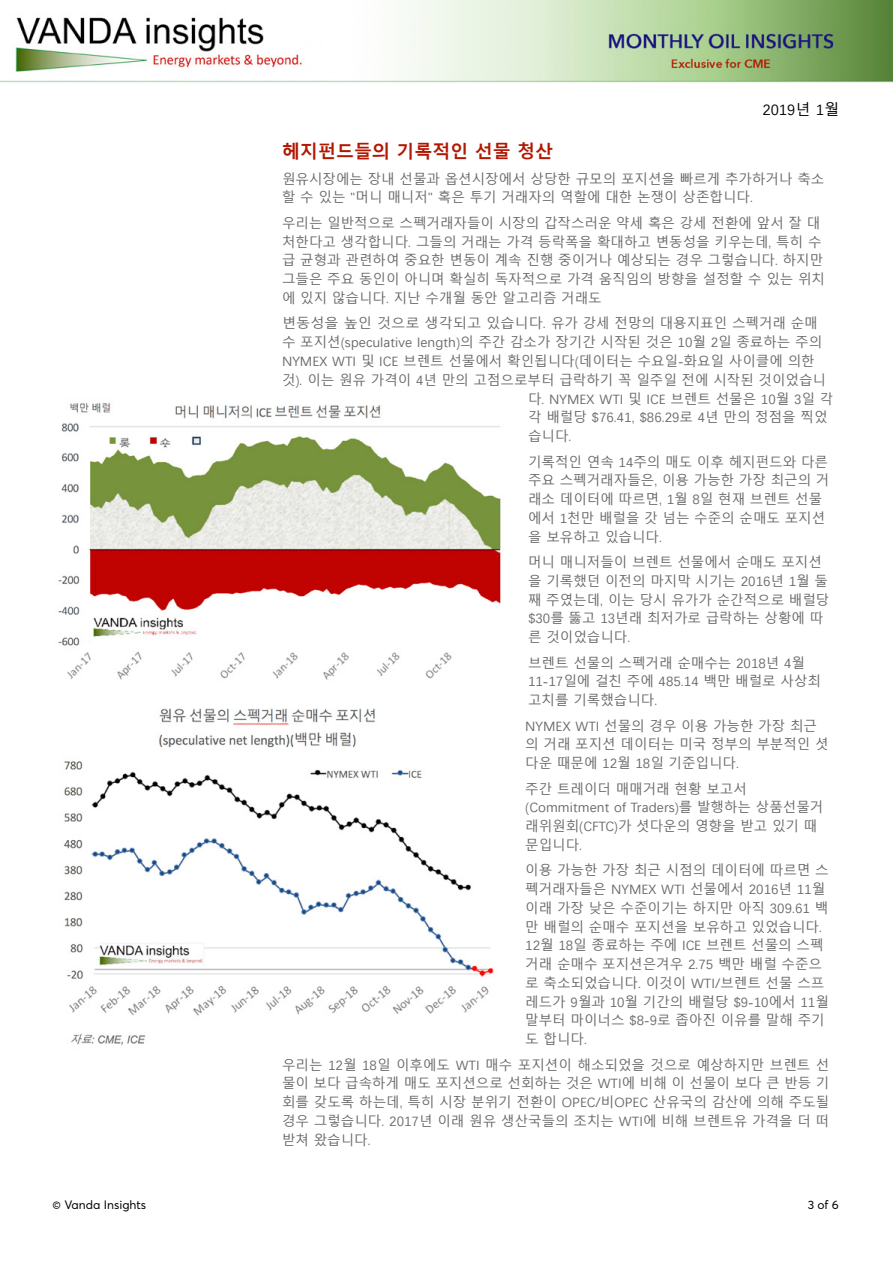
<style>
.page{position:relative;width:893px;height:1263px;background:#fff}
.page>*{position:absolute;margin:0;border:0;box-sizing:border-box;transform-origin:0 0}
.t1{font:700 18px "Malgun Gothic";color:#b21701}
.t2{font:15px "Malgun Gothic";color:#000}
.t3{font:13.5px/18.8px "Malgun Gothic";color:#69696a}
.t4{font:13.5px "Malgun Gothic";color:#69696a;scale:1.05 1}
.t5{font:12px "Averta";color:#000}
</style>
<div class="page">
<img style="left:0;top:0;width:893px;height:82px">
<img style="left:58px;top:403px;width:443px;height:277px">
<img style="left:63px;top:708px;width:431px;height:337px">
<p class="t2" style="left:762px;top:100px;width:78px">2019년 1월</p>
<h1 class="t1" style="left:282px;top:140px;width:273px">헤지펀드들의 기록적인 선물 청산</h1>
<p class="t3" style="left:282px;top:169px;width:544px">원유시장에는 장내 선물과 옵션시장에서 상당한 규모의 포지션을 빠르게 추가하거나 축소 할 수 있는 "머니 매니저" 혹은 투기 거래자의 역할에 대한 논쟁이 상존합니다.</p>
<p class="t3" style="left:282px;top:214px;width:545px">우리는 일반적으로 스펙거래자들이 시장의 갑작스러운 약세 혹은 강세 전환에 앞서 잘 대 처한다고 생각합니다. 그들의 거래는 가격 등락폭을 확대하고 변동성을 키우는데, 특히 수 급 균형과 관련하여 중요한 변동이 계속 진행 중이거나 예상되는 경우 그렇습니다. 하지만 그들은 주요 동인이 아니며 확실히 독자적으로 가격 움직임의 방향을 설정할 수 있는 위치 에 있지 않습니다. 지난 수개월 동안 알고리즘 거래도</p>
<p class="t4" style="left:282px;top:315px;width:512px">변동성을 높인 것으로 생각되고 있습니다. 유가 강세 전망의 대용지표인 스펙거래 순매</p>
<p class="t3" style="left:282px;top:333px;width:542px">수 포지션(speculative length)의 주간 감소가 장기간 시작된 것은 10월 2일 종료하는 주의</p>
<p class="t3" style="left:282px;top:352px;width:534px">NYMEX WTI 및 ICE 브렌트 선물에서 확인됩니다(데이터는 수요일-화요일 사이클에 의한</p>
<p class="t3" style="left:282px;top:370px;width:546px">것). 이는 원유 가격이 4년 만의 고점으로부터 급락하기 꼭 일주일 전에 시작된 것이었습니</p>
<p class="t3" style="left:528px;top:389px;width:307px">다. NYMEX WTI 및 ICE 브렌트 선물은 10월 3일 각</p>
<p class="t3" style="left:528px;top:408px;width:301px">각 배럴당 $76.41, $86.29로 4년 만의 정점을 찍었</p>
<p class="t3" style="left:528px;top:427px;width:45px">습니다.</p>
<p class="t3" style="left:528px;top:452px;width:303px">기록적인 연속 14주의 매도 이후 헤지펀드와 다른 주요 스펙거래자들은, 이용 가능한 가장 최근의 거 래소 데이터에 따르면, 1월 8일 현재 브렌트 선물 에서 1천만 배럴을 갓 넘는 수준의 순매도 포지션 을 보유하고 있습니다.</p>
<p class="t3" style="left:528px;top:553px;width:303px">머니 매니저들이 브렌트 선물에서 순매도 포지션 을 기록했던 이전의 마지막 시기는 2016년 1월 둘 째 주였는데, 이는 당시 유가가 순간적으로 배럴당 $30를 뚫고 13년래 최저가로 급락하는 상황에 따 른 것이었습니다.</p>
<p class="t3" style="left:528px;top:653px;width:294px">브렌트 선물의 스펙거래 순매수는 2018년 4월<br>11-17일에 걸친 주에 485.14 백만 배럴로 사상최 고치를 기록했습니다.</p>
<p class="t3" style="left:525px;top:716px;width:305px">NYMEX WTI 선물의 경우 이용 가능한 가장 최근 의 거래 포지션 데이터는 미국 정부의 부분적인 셧 다운 때문에 12월 18일 기준입니다.</p>
<p class="t3" style="left:525px;top:779px;width:300px">주간 트레이더 매매거래 현황 보고서 (Commitment of Traders)를 발행하는 상품선물거 래위원회(CFTC)가 셧다운의 영향을 받고 있기 때 문입니다.</p>
<p class="t3" style="left:525px;top:861px;width:305px">이용 가능한 가장 최근 시점의 데이터에 따르면 스 펙거래자들은 NYMEX WTI 선물에서 2016년 11월 이래 가장 낮은 수준이기는 하지만 아직 309.61 백 만 배럴의 순매수 포지션을 보유하고 있었습니다.<br>12월 18일 종료하는 주에 ICE 브렌트 선물의 스펙 거래 순매수 포지션은겨우 2.75 백만 배럴 수준으 로 축소되었습니다. 이것이 WTI/브렌트 선물 스프 레드가 9월과 10월 기간의 배럴당 $9-10에서 11월 말부터 마이너스 $8-9로 좁아진 이유를 말해 주기 도 합니다.</p>
<p class="t3" style="left:282px;top:1055px;width:549px;text-align:justify">우리는 12월 18일 이후에도 WTI 매수 포지션이 해소되었을 것으로 예상하지만 브렌트 선 물이 보다 급속하게 매도 포지션으로 선회하는 것은 WTI에 비해 이 선물이 보다 큰 반등 기 회를 갖도록 하는데, 특히 시장 분위기 전환이 OPEC/비OPEC 산유국의 감산에 의해 주도될 경우 그렇습니다. 2017년 이래 원유 생산국들의 조치는 WTI에 비해 브렌트유 가격을 더 떠 받쳐 왔습니다.</p>
<p class="t5" style="left:53px;top:1197px;width:95px">© Vanda Insights</p>
<p class="t5" style="left:808px;top:1197px;width:33px">3 of 6</p>
</div>
